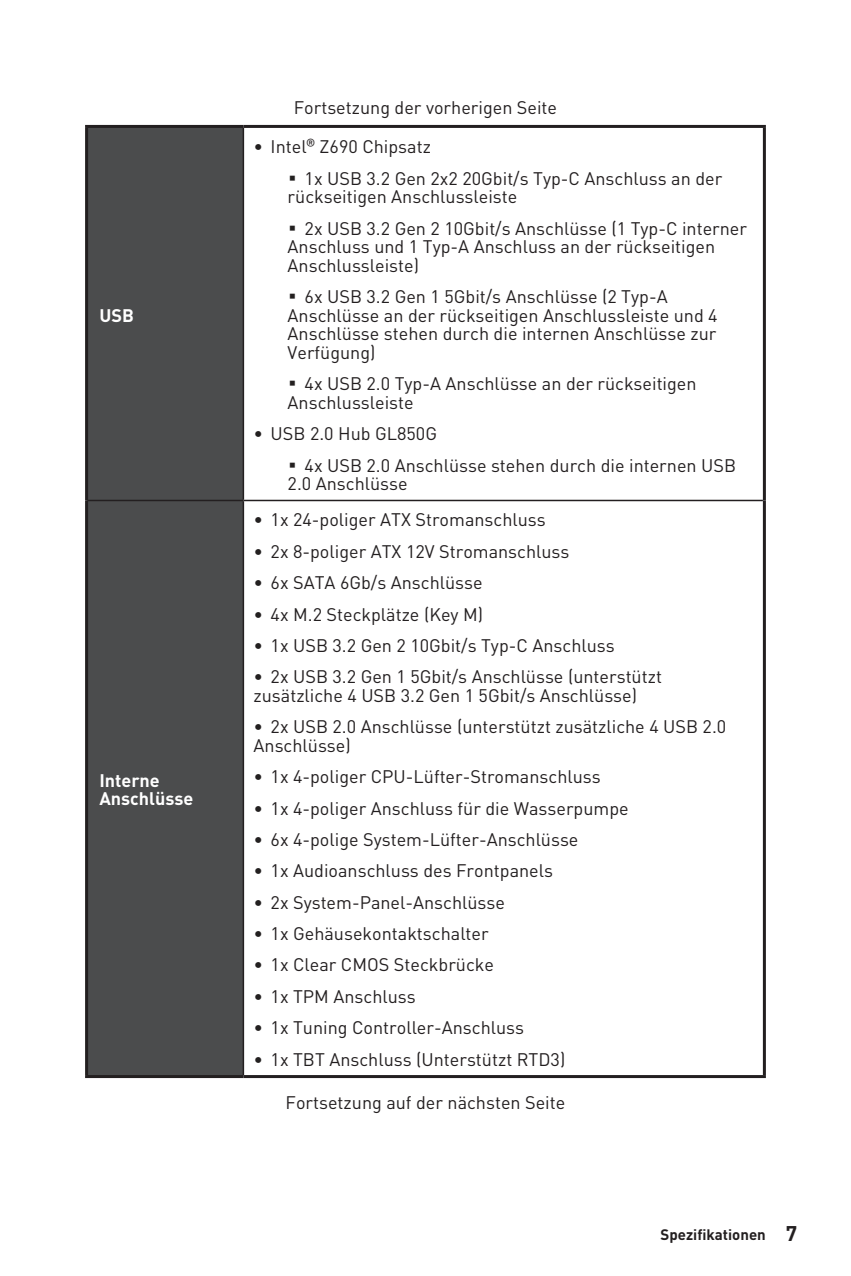
<style>
.page{position:relative;width:851px;height:1276px;background:#fff}
.page>*{position:absolute;margin:0;border:0;box-sizing:border-box;transform-origin:0 0}
.t1{font:18px/31.5px "MSI Din Pro Noto CJK";color:#231f20}
.t2{font:700 18px/18.6px "MSI Din Pro Noto CJK";color:#fff}
.t3{font:700 15px "MSI Din Pro Noto CJK";color:#231f20}
.s1{font-weight:700;color:#232020}
.s2{font-size:21px}
</style>
<div class="page">
<div style="left:88px;top:128px;width:154px;height:947px;background:#4b4c4d"></div>
<hr style="left:85px;top:125px;width:158px;height:3px;background:#231f20">
<hr style="left:243px;top:125px;width:522px;height:3px;background:#231f20">
<hr style="left:762px;top:128px;width:3px;height:372px;background:#231f20">
<hr style="left:762px;top:500px;width:3px;height:575px;background:#231f20">
<hr style="left:85px;top:1075px;width:158px;height:3px;background:#231f20">
<hr style="left:243px;top:1075px;width:522px;height:3px;background:#231f20">
<hr style="left:85px;top:128px;width:3px;height:372px;background:#231f20">
<hr style="left:85px;top:500px;width:3px;height:575px;background:#231f20">
<hr style="left:242px;top:128px;width:2px;height:372px;background:#231f20">
<hr style="left:88px;top:500px;width:155px;height:1px;background:#231f20">
<hr style="left:243px;top:500px;width:519px;height:1px;background:#231f20">
<hr style="left:242px;top:501px;width:2px;height:574px;background:#231f20">
<p class="t2" style="left:99px;top:306px;width:36px">USB</p>
<p class="t2" style="left:99px;top:771px;width:95px">Interne<br>Anschlüsse</p>
<p class="t1" style="left:294px;top:92px;width:265px">Fortsetzung der vorherigen Seite</p>
<p class="t1" style="left:253px;top:131px;width:179px"><span class="s1">∙</span> Intel® Z690 Chipsatz</p>
<p class="t1" style="left:283px;top:169px;width:440px;line-height:18.6px"><span class="s1">▪</span> 1x USB 3.2 Gen 2x2 20Gbit/s Typ-C Anschluss an der rückseitigen Anschlussleiste</p>
<p class="t1" style="left:283px;top:219px;width:465px;line-height:18.6px"><span class="s1">▪</span> 2x USB 3.2 Gen 2 10Gbit/s Anschlüsse (1 Typ-C interner<br>Anschluss und 1 Typ-A Anschluss an der rückseitigen<br>Anschlussleiste)</p>
<p class="t1" style="left:283px;top:288px;width:436px;line-height:18.6px"><span class="s1">▪</span> 6x USB 3.2 Gen 1 5Gbit/s Anschlüsse (2 Typ-A Anschlüsse an der rückseitigen Anschlussleiste und 4<br>Anschlüsse stehen durch die internen Anschlüsse zur Verfügung)</p>
<p class="t1" style="left:283px;top:375px;width:414px;line-height:18.6px"><span class="s1">▪</span> 4x USB 2.0 Typ-A Anschlüsse an der rückseitigen<br>Anschlussleiste</p>
<p class="t1" style="left:253px;top:418px;width:185px"><span class="s1">∙</span> USB 2.0 Hub GL850G</p>
<p class="t1" style="left:283px;top:456px;width:454px;line-height:18.6px"><span class="s1">▪</span> 4x USB 2.0 Anschlüsse stehen durch die internen USB<br>2.0 Anschlüsse</p>
<p class="t1" style="left:253px;top:504px;width:410px"><span class="s1">∙</span> 1x 24-poliger ATX Stromanschluss<br><span class="s1">∙</span> 2x 8-poliger ATX 12V Stromanschluss<br><span class="s1">∙</span> 6x SATA 6Gb/s Anschlüsse<br><span class="s1">∙</span> 4x M.2 Steckplätze (Key M)<br><span class="s1">∙</span> 1x USB 3.2 Gen 2 10Gbit/s Typ-C Anschluss<br><span class="s1">∙</span> 2x USB 3.2 Gen 1 5Gbit/s Anschlüsse (unterstützt</p>
<p class="t1" style="left:253px;top:680px;width:474px">zusätzliche 4 USB 3.2 Gen 1 5Gbit/s Anschlüsse)<br><span class="s1">∙</span> 2x USB 2.0 Anschlüsse (unterstützt zusätzliche 4 USB 2.0</p>
<p class="t1" style="left:253px;top:730px;width:376px">Anschlüsse)<br><span class="s1">∙</span> 1x 4-poliger CPU-Lüfter-Stromanschluss<br><span class="s1">∙</span> 1x 4-poliger Anschluss für die Wasserpumpe <span class="s1">∙</span> 6x 4-polige System-Lüfter-Anschlüsse<br><span class="s1">∙</span> 1x Audioanschluss des Frontpanels<br><span class="s1">∙</span> 2x System-Panel-Anschlüsse<br><span class="s1">∙</span> 1x Gehäusekontaktschalter<br><span class="s1">∙</span> 1x Clear CMOS Steckbrücke<br><span class="s1">∙</span> 1x TPM Anschluss<br><span class="s1">∙</span> 1x Tuning Controller-Anschluss<br><span class="s1">∙</span> 1x TBT Anschluss (Unterstützt RTD3)</p>
<p class="t1" style="left:285px;top:1087px;width:281px">Fortsetzung auf der nächsten Seite</p>
<p class="t3" style="left:660px;top:1226px;width:138px">Spezifikationen <span class="s2">7</span></p>
</div>
